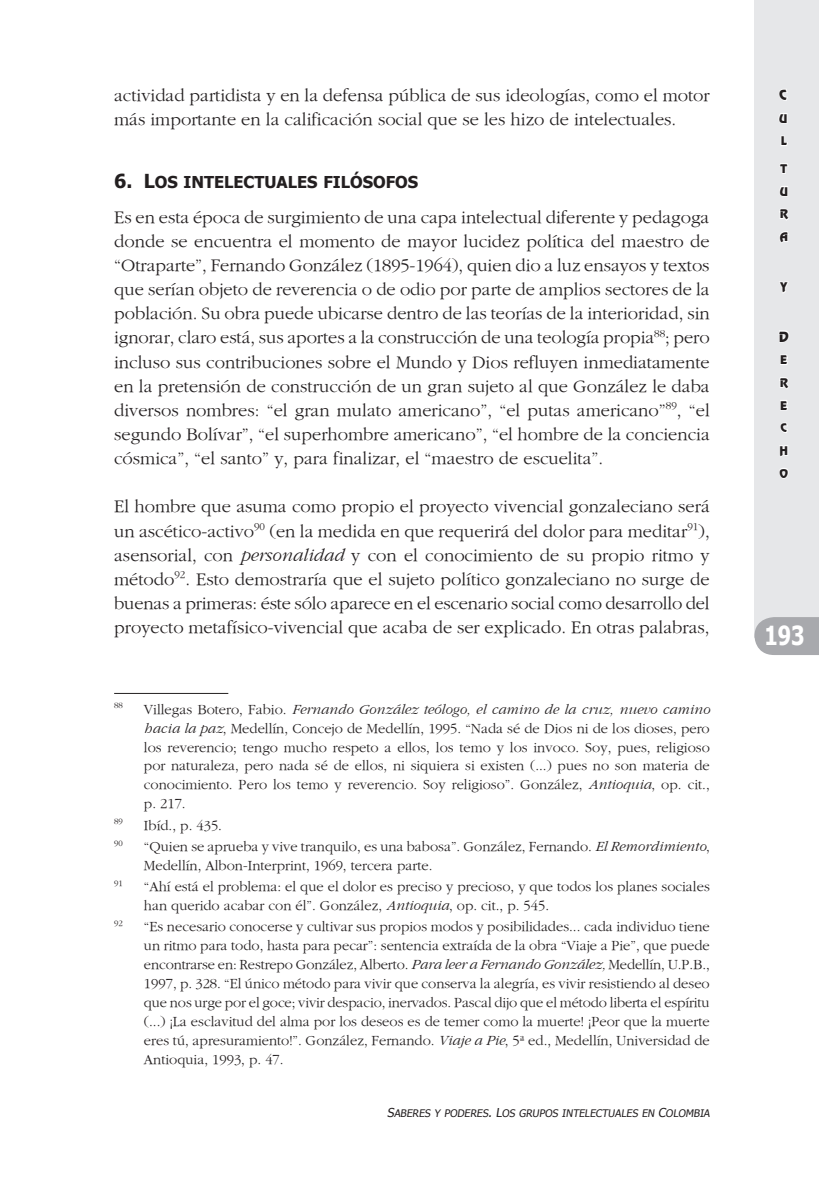
<style>
.page{position:relative;width:819px;height:1191px;background:#fff}
.page>*{position:absolute;margin:0;border:0;box-sizing:border-box;transform-origin:0 0}
.t1{font:700 26.25px "Tahoma";color:#fff;scale:.8 1}
.t2{font:18.38px/24.2px "Gourmand";color:#231f20;text-align:justify}
.t3{font:16.45px "Tahoma Bold SC850";color:#231f20}
.t4{font:14.53px/18.9px "Gourmand";color:#231f20;text-align:justify}
.t5{font:14px "Revue BT Regular SC850";color:#231f20}
.t6{font:11.9px/22.8px "Revue BT Regular SC850";color:#231f20;text-align:justify}
.t7{font:10.33px "Tahoma SC850";color:#231f20}
.t8{font:8.75px "Gourmand";color:#231f20}
.s1{font-size:19.25px}
.s2{font-style:italic}
.s3{font-size:12.25px}
</style>
<div class="page">
<div style="left:754px;top:0;width:65px;height:637px;background:#e6e7e9"></div>
<svg style="left:779px;top:89px;width:9px;height:12px"></svg>
<svg style="left:778px;top:113px;width:10px;height:11px"></svg>
<svg style="left:781px;top:136px;width:7px;height:10px"></svg>
<svg style="left:779px;top:163px;width:10px;height:11px"></svg>
<svg style="left:779px;top:186px;width:9px;height:11px"></svg>
<svg style="left:779px;top:209px;width:10px;height:12px"></svg>
<svg style="left:779px;top:231px;width:10px;height:12px"></svg>
<svg style="left:779px;top:282px;width:10px;height:11px"></svg>
<svg style="left:778px;top:330px;width:11px;height:12px"></svg>
<svg style="left:780px;top:354px;width:8px;height:11px"></svg>
<svg style="left:779px;top:377px;width:10px;height:12px"></svg>
<svg style="left:780px;top:400px;width:8px;height:11px"></svg>
<svg style="left:780px;top:422px;width:8px;height:11px"></svg>
<svg style="left:779px;top:445px;width:9px;height:12px"></svg>
<svg style="left:779px;top:468px;width:10px;height:11px"></svg>
<svg style="left:754px;top:617px;width:65px;height:38px;background:#adaeb1"></svg>
<hr style="left:114px;top:693px;width:114px;height:1px;background:#231f20">
<p class="t2" style="left:114px;top:83px;width:597px">actividad partidista y en la defensa pública de sus ideologías, como el motor más importante en la calificación social que se les hizo de intelectuales.</p>
<p class="t3" style="left:114px;top:171px;width:305px"><span class="s1">6. L</span>OS INTELECTUALES FILÓSOFOS</p>
<p class="t2" style="left:114px;top:205px;width:597px">Es en esta época de surgimiento de una capa intelectual diferente y pedagoga donde se encuentra el momento de mayor lucidez política del maestro de “Otraparte”, Fernando González (1895-1964), quien dio a luz ensayos y textos que serían objeto de reverencia o de odio por parte de amplios sectores de la población. Su obra puede ubicarse dentro de las teorías de la interioridad, sin ignorar, claro está, sus aportes a la construcción de una teología propia<sup>88</sup>; pero incluso sus contribuciones sobre el Mundo y Dios refluyen inmediatamente en la pretensión de construcción de un gran sujeto al que González le daba diversos nombres: “el gran mulato americano”, “el putas americano”<sup>89</sup>, “el segundo Bolívar”, “el superhombre americano”, “el hombre de la conciencia cósmica”, “el santo” y, para finalizar, el “maestro de escuelita”.</p>
<p class="t2" style="left:114px;top:495px;width:597px">El hombre que asuma como propio el proyecto vivencial gonzaleciano será un ascético-activo<sup>90</sup> (en la medida en que requerirá del dolor para meditar<sup>91</sup>), asensorial, con <span class="s2">personalidad</span> y con el conocimiento de su propio ritmo y método<sup>92</sup>. Esto demostraría que el sujeto político gonzaleciano no surge de buenas a primeras: éste sólo aparece en el escenario social como desarrollo del proyecto metafísico-vivencial que acaba de ser explicado. En otras palabras,</p>
<p class="t8" style="left:114px;top:701px;width:10px">88</p>
<p class="t4" style="left:144px;top:700px;width:567px">Villegas Botero, Fabio. <span class="s2">Fernando González teólogo, el camino de la cruz, nuevo camino hacia la paz</span>, Medellín, Concejo de Medellín, 1995. “Nada sé de Dios ni de los dioses, pero los reverencio; tengo mucho respeto a ellos, los temo y los invoco. Soy, pues, religioso por naturaleza, pero nada sé de ellos, ni siquiera si existen (...) pues no son materia de conocimiento. Pero los temo y reverencio. Soy religioso”. González, <span class="s2">Antioquia</span>, op. cit., p. 217.</p>
<p class="t8" style="left:114px;top:817px;width:10px">89</p>
<p class="t4" style="left:144px;top:815px;width:80px">Ibíd., p. 435.</p>
<p class="t8" style="left:114px;top:838px;width:10px">90</p>
<p class="t4" style="left:144px;top:837px;width:567px">“Quien se aprueba y vive tranquilo, es una babosa”. González, Fernando. <span class="s2">El Remordimiento</span>,<br>Medellín, Albon-Interprint, 1969, tercera parte.</p>
<p class="t8" style="left:114px;top:878px;width:10px">91</p>
<p class="t4" style="left:144px;top:877px;width:567px">“Ahí está el problema: el que el dolor es preciso y precioso, y que todos los planes sociales han querido acabar con él”. González, <span class="s2">Antioquia</span>, op. cit., p. 545.</p>
<p class="t8" style="left:114px;top:919px;width:10px">92</p>
<p class="t4" style="left:144px;top:917px;width:567px">“Es necesario conocerse y cultivar sus propios modos y posibilidades... cada individuo tiene un ritmo para todo, hasta para pecar”: sentencia extraída de la obra “Viaje a Pie”, que puede encontrarse en: Restrepo González, Alberto. <span class="s2">Para leer a Fernando González,</span> Medellín, U.P.B., 1997, p. 328. “El único método para vivir que conserva la alegría, es vivir resistiendo al deseo que nos urge por el goce; vivir despacio, inervados. Pascal dijo que el método liberta el espíritu (...) ¡La esclavitud del alma por los deseos es de temer como la muerte! ¡Peor que la muerte eres tú, apresuramiento!”. González, Fernando. <span class="s2">Viaje a Pie</span>, 5ª ed., Medellín, Universidad de Antioquia, 1993, p. 47.</p>
<p class="t7" style="left:394px;top:1105px;width:280px">ABERES Y PODERES<span class="s3">. L</span>OS GRUPOS INTELECTUALES EN <span class="s3">C</span>OLOMB</p>
<p class="t7" style="left:699px;top:1105px;width:13px">IA</p>
<p class="t5" style="left:779px;top:86px;width:9px">C</p>
<p class="t6" style="left:779px;top:107px;width:10px">U<br>L</p>
<p class="t6" style="left:779px;top:157px;width:10px">T U R A</p>
<p class="t6" style="left:780px;top:275px;width:9px">Y</p>
<p class="t5" style="left:778px;top:328px;width:11px">D</p>
<p class="t6" style="left:779px;top:348px;width:10px">E R E C H O</p>
<h1 class="t1" style="left:764px;top:617px;width:52px">193</h1>
</div>
